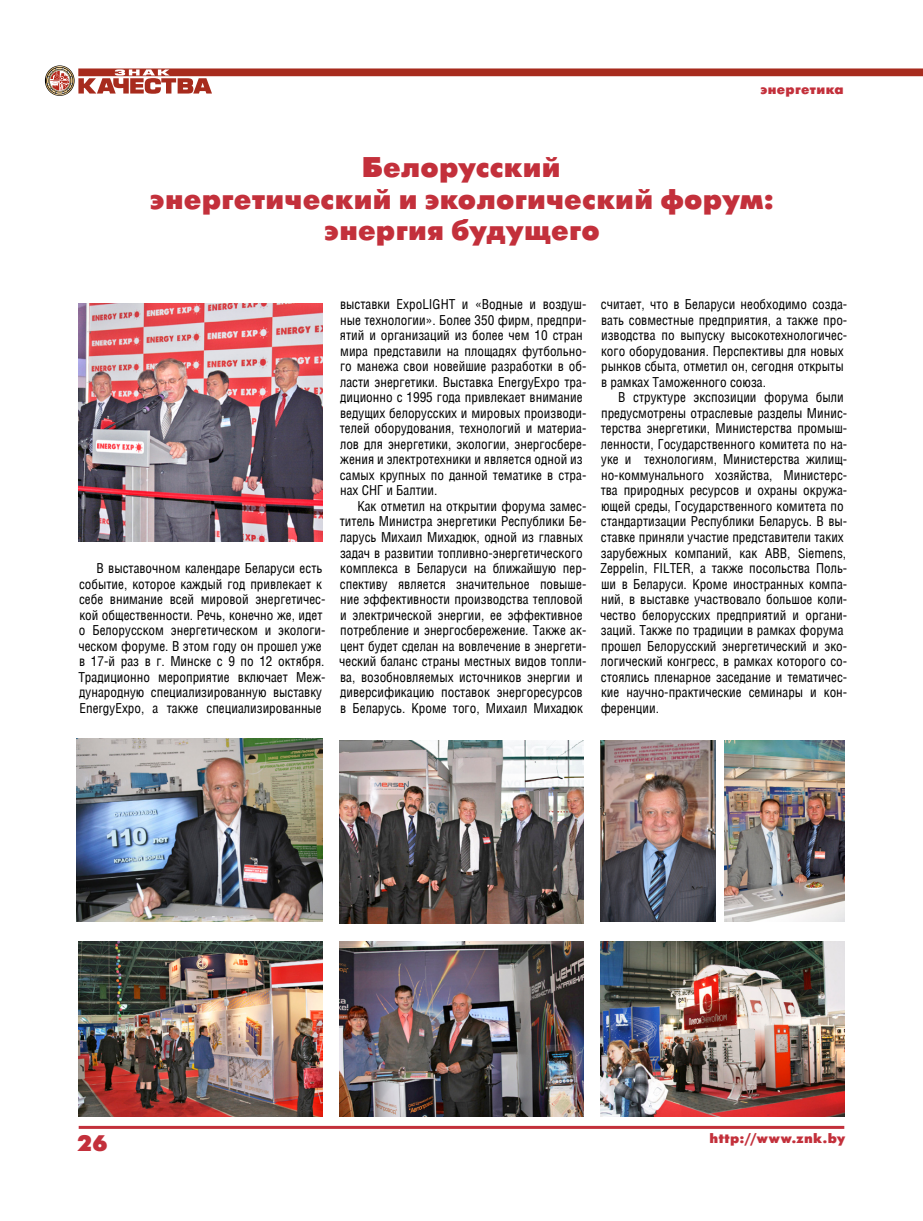
<style>
.page{position:relative;width:923px;height:1221px;background:#fff}
.page>*{position:absolute;margin:0;border:0;box-sizing:border-box;transform-origin:0 0}
.head{font:28.5px/31.5px "Futuris XC";letter-spacing:.01em;color:#c3303b;text-align:center}
.t1{font:22.5px "Futuris XC";color:#c3303b}
.рубрик_lesser{font:13.5px "Futuris XC";letter-spacing:.03em;color:#c3303b}
.рубрика{font:13.5px "Futuris XC";letter-spacing:.025em;color:#c3303b}
.body{font:13.2px/15.5px "AG Letterica Condensed";color:#000}
</style>
<div class="page">
<hr style="left:79px;top:1125px;width:765px;height:3px;background:#c3303b">
<svg style="left:44px;top:65px;width:879px;height:31px"></svg>
<img style="left:77px;top:738px;width:245px;height:183px">
<img style="left:79px;top:303px;width:243px;height:238px">
<img style="left:339px;top:740px;width:244px;height:183px">
<img style="left:79px;top:941px;width:243px;height:175px">
<img style="left:339px;top:941px;width:244px;height:175px">
<img style="left:600px;top:941px;width:244px;height:175px">
<img style="left:600px;top:740px;width:116px;height:181px">
<img style="left:724px;top:740px;width:120px;height:181px">
<p class="рубрика" style="left:760px;top:82px;width:85px">энергетика</p>
<p class="head" style="left:150px;top:152px;width:626px">Белорусский<br>энергетический и экологический форум: энергия будущего</p>
<p class="body" style="left:78px;top:560px;width:249px;text-indent:18px">В выставочном календаре Беларуси есть событие, которое каждый год привлекает к себе внимание всей мировой энергетичес&shy;кой общественности. Речь, конечно же, идет о Белорусском энергетическом и экологи&shy;ческом форуме. В этом году он прошел уже в 17-й раз в г. Минске с 9 по 12 октября.<br>Традиционно мероприятие включает Меж&shy;дународную специализированную выставку EnergyExpo, а также специализированные</p>
<p class="body" style="left:340px;top:296px;width:248px">выставки ExpoLIGHT и «Водные и воздуш&shy;ные технологии». Более 350 фирм, предпри&shy;ятий и организаций из более чем 10 стран мира представили на площадях футбольно&shy;го манежа свои новейшие разработки в об&shy;ласти энергетики. Выставка EnergyExpo тра&shy;диционно с 1995 года привлекает внимание ведущих белорусских и мировых производи&shy;телей оборудования, технологий и материа&shy;лов для энергетики, экологии, энергосбере&shy;жения и электротехники и является одной из самых крупных по данной тематике в стра&shy;нах СНГ и Балтии.</p>
<p class="body" style="left:339px;top:498px;width:249px;text-indent:18px">Как отметил на открытии форума замес&shy;титель Министра энергетики Республики Бе&shy;ларусь Михаил Михадюк, одной из главных задач в развитии топливно-энергетического комплекса в Беларуси на ближайшую пер&shy;спективу является значительное повыше&shy;ние эффективности производства тепловой и электрической энергии, ее эффективное потребление и энергосбережение. Также ак&shy;цент будет сделан на вовлечение в энергети&shy;ческий баланс страны местных видов топли&shy;ва, возобновляемых источников энергии и диверсификацию поставок энергоресурсов в Беларусь. Кроме того, Михаил Михадюк</p>
<p class="body" style="left:601px;top:296px;width:248px">считает, что в Беларуси необходимо созда&shy;вать совместные предприятия, а также про&shy;изводства по выпуску высокотехнологичес&shy;кого оборудования. Перспективы для новых рынков сбыта, отметил он, сегодня открыты в рамках Таможенного союза.</p>
<p class="body" style="left:600px;top:389px;width:249px;text-indent:18px">В структуре экспозиции форума были предусмотрены отраслевые разделы Минис&shy;терства энергетики, Министерства промыш&shy;ленности, Государственного комитета по на&shy;уке и технологиям, Министерства жилищ&shy;но-коммунального хозяйства, Министерс&shy;тва природных ресурсов и охраны окружа&shy;ющей среды, Государственного комитета по стандартизации Республики Беларусь. В вы&shy;ставке приняли участие представители таких зарубежных компаний, как ABB, Siemens, Zeppelin, FILTER, а также посольства Поль&shy;ши в Беларуси. Кроме иностранных компа&shy;ний, в выставке участвовало большое коли&shy;чество белорусских предприятий и органи&shy;заций. Также по традиции в рамках форума прошел Белорусский энергетический и эко&shy;логический конгресс, в рамках которого со&shy;стоялись пленарное заседание и тематичес&shy;кие научно-практические семинары и кон&shy;ференции.</p>
<p class="t1" style="left:77px;top:1131px;width:32px">26</p>
<p class="рубрик_lesser" style="left:709px;top:1130px;width:137px">http://www.znk.by</p>
</div>
